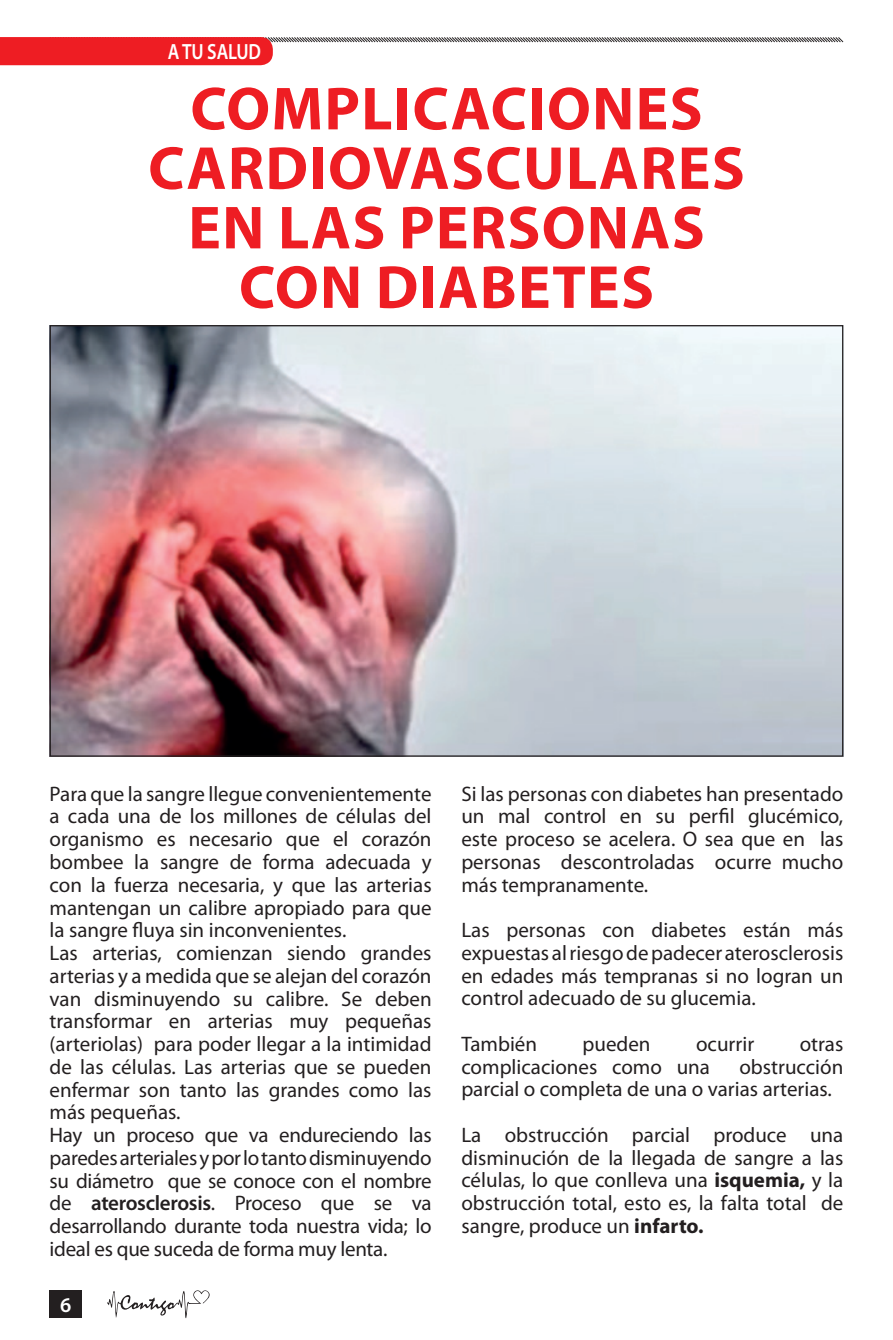
<style>
.page{position:relative;width:893px;height:1340px;background:#fff}
.page>*{position:absolute;margin:0;border:0;box-sizing:border-box;transform-origin:0 0}
.t1{font:700 61.25px/59.5px "Myriad Pro";letter-spacing:.02em;color:#ee1d23;text-align:center}
.t2{font:600 22.05px "Myriad Pro";letter-spacing:-.01em;color:#fff;scale:.83 1}
.t3{font:21px/22.8px "Myriad Pro";color:#231f20;text-align:justify}
.t4{font:600 21px "Myriad Pro";color:#fff}
.s1{font-weight:600}
.s2{font-weight:700}
</style>
<div class="page">
<div style="left:50px;top:1290px;width:32px;height:28px;background:#231f20"></div>
<svg style="left:107px;top:1290px;width:103px;height:28px"></svg>
<img style="left:52px;top:327px;width:789px;height:427px">
<svg style="left:0;top:37px;width:844px;height:28px"></svg>
<p class="t2" style="left:168px;top:38px;width:114px">A TU SALUD</p>
<h1 class="t1" style="left:148px;top:77px;width:598px">COMPLICACIONES<br>CARDIOVASCULARES<br>EN LAS PERSONAS<br>CON DIABETES</h1>
<p class="t3" style="left:50px;top:782px;width:384px;text-align:left">Para que la sangre llegue convenientemente a cada una de los millones de células del organismo es necesario que el corazón bombee la sangre de forma adecuada y con la fuerza necesaria, y que las arterias mantengan un calibre apropiado para que la sangre fluya sin inconvenientes.<br>Las arterias, comienzan siendo grandes arterias y a medida que se alejan del corazón van disminuyendo su calibre. Se deben transformar en arterias muy pequeñas (arteriolas) para poder llegar a la intimidad de las células. Las arterias que se pueden enfermar son tanto las grandes como las más pequeñas.<br>Hay un proceso que va endureciendo las paredes arteriales y por lo tanto disminuyendo su diámetro que se conoce con el nombre de <span class="s1">aterosclerosis</span>. Proceso que se va desarrollando durante toda nuestra vida; lo ideal es que suceda de forma muy lenta.</p>
<p class="t3" style="left:461px;top:781px;width:384px">Si las personas con diabetes han presentado un mal control en su perfil glucémico, este proceso se acelera. O sea que en las personas descontroladas ocurre mucho más tempranamente.</p>
<p class="t3" style="left:461px;top:918px;width:383px">Las personas con diabetes están más expuestas al riesgo de padecer aterosclerosis en edades más tempranas si no logran un control adecuado de su glucemia.</p>
<p class="t3" style="left:461px;top:1032px;width:77px">También</p>
<p class="t3" style="left:583px;top:1032px;width:70px">pueden</p>
<p class="t3" style="left:696px;top:1032px;width:60px">ocurrir</p>
<p class="t3" style="left:800px;top:1032px;width:45px">otras</p>
<p class="t3" style="left:461px;top:1054px;width:250px">complicaciones como una</p>
<p class="t3" style="left:461px;top:1054px;width:383px;text-indent:278px">obstrucción parcial o completa de una o varias arterias.</p>
<p class="t3" style="left:461px;top:1123px;width:384px">La obstrucción parcial produce una disminución de la llegada de sangre a las células, lo que conlleva una <span class="s2">isquemia,</span> y la obstrucción total, esto es, la falta total de sangre, produce un <span class="s2">infarto.</span></p>
<p class="t4" style="left:60px;top:1291px;width:13px">6</p>
</div>
